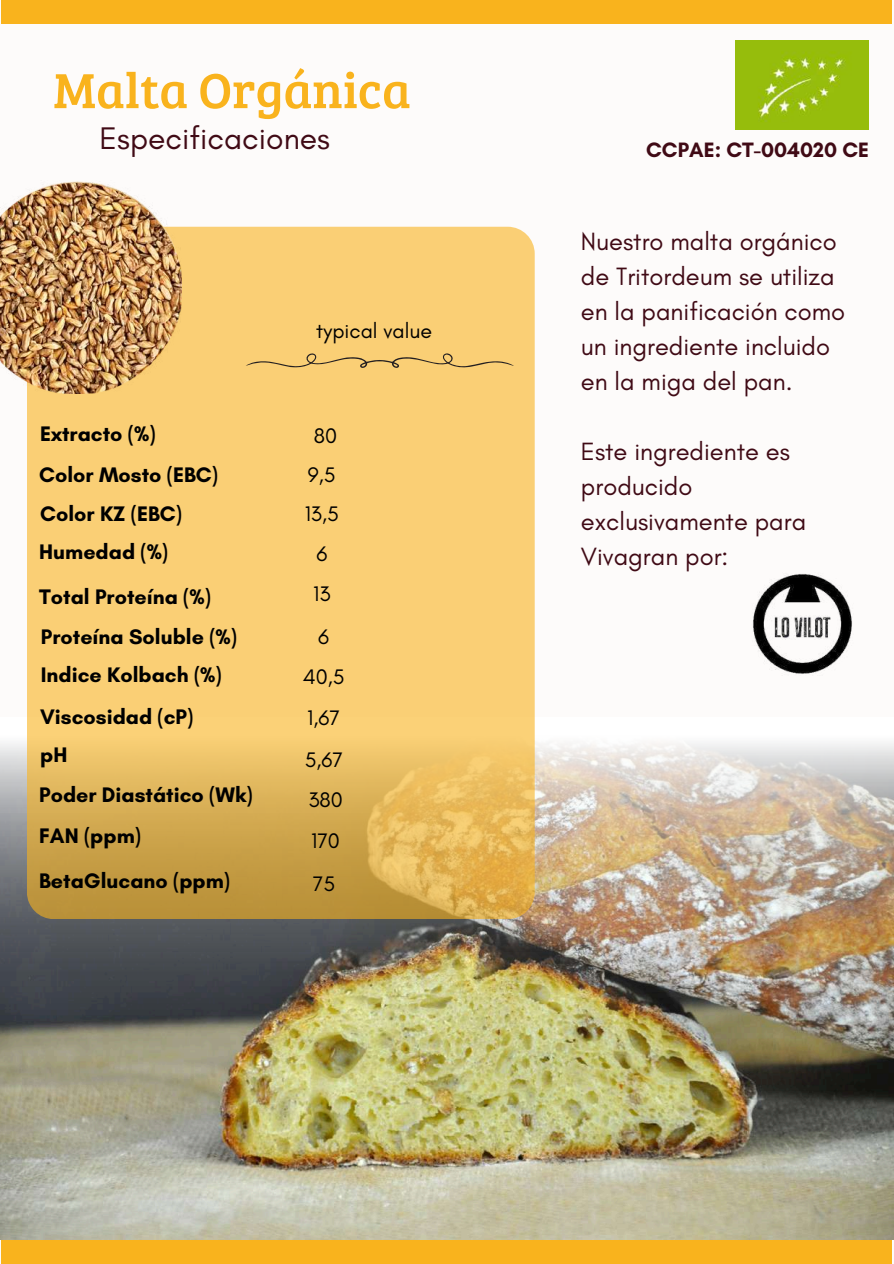
<style>
.page{position:relative;width:894px;height:1264px;background:#fff}
.page>*{position:absolute;margin:0;border:0;box-sizing:border-box;transform-origin:0 0}
.t1{font:50.85px "Bree Serif";color:#f9b31d}
.t2{font:31.8px "Glacial Indifference";color:#400a15}
.t3{font:25.5px/35px "Glacial Indifference";color:#400a15}
.t4{font:700 21.45px/38.2px "Glacial Indifference";color:#000}
.t5{font:21.45px/40.8px "Glacial Indifference";color:#000}
.t6{font:700 21.15px "Glacial Indifference";color:#400a15}
</style>
<div class="page">
<div style="left:0;top:0;width:893px;height:1263px;background:#fdfbfa"></div>
<div style="left:1px;top:0;width:890px;height:23px;background:#f9b31d"></div>
<div style="left:1px;top:1239px;width:890px;height:24px;background:#f9b31d"></div>
<img style="left:0;top:1153px;width:893px;height:86px">
<img style="left:0;top:717px;width:893px;height:436px">
<svg style="left:27px;top:227px;width:507px;height:691px;background:#f0c56b"></svg>
<img style="left:0;top:184px;width:181px;height:209px">
<svg style="left:245px;top:353px;width:268px;height:15px;background:#e3bc6c"></svg>
<img style="left:735px;top:40px;width:133px;height:89px">
<img style="left:753px;top:574px;width:99px;height:100px">
<h1 class="t1" style="left:53px;top:53px;width:359px">Malta Orgánica</h1>
<h2 class="t2" style="left:99px;top:119px;width:232px">Especificaciones</h2>
<p class="t4" style="left:40px;top:414px;width:117px">Extracto (%)</p>
<p class="t4" style="left:39px;top:455px;width:180px">Color Mosto (EBC)<br>Color KZ (EBC)</p>
<p class="t4" style="left:39px;top:532px;width:130px">Humedad (%)</p>
<p class="t4" style="left:39px;top:577px;width:173px">Total Proteína (%)</p>
<p class="t4" style="left:41px;top:617px;width:197px">Proteína Soluble (%)</p>
<p class="t4" style="left:40px;top:654px;width:183px;line-height:41.5px">Indice Kolbach (%)<br>Viscosidad (cP)</p>
<p class="t4" style="left:40px;top:735px;width:29px">pH</p>
<p class="t5" style="left:316px;top:310px;width:117px">typical value</p>
<p class="t5" style="left:314px;top:414px;width:25px">80</p>
<p class="t5" style="left:305px;top:455px;width:36px;line-height:38.8px">9,5<br>13,5</p>
<p class="t5" style="left:313px;top:534px;width:19px;line-height:39.9px">6<br>13</p>
<p class="t5" style="left:303px;top:616px;width:43px;text-align:center">6<br>40,5<br>1,67<br>5,67</p>
<p class="t4" style="left:39px;top:775px;width:215px">Poder Diastático (Wk)</p>
<p class="t5" style="left:308px;top:778px;width:36px">380</p>
<p class="t4" style="left:39px;top:812px;width:192px;line-height:45px">FAN (ppm)<br>BetaGlucano (ppm)</p>
<p class="t5" style="left:311px;top:819px;width:30px;line-height:43px">170<br>75</p>
<p class="t6" style="left:646px;top:137px;width:224px">CCPAE: CT-004020 CE</p>
<p class="t3" style="left:580px;top:223px;width:266px">Nuestro malta orgánico de Tritordeum se utiliza en la panificación como un ingrediente incluido en la miga del pan.</p>
<p class="t3" style="left:580px;top:433px;width:227px">Este ingrediente es producido exclusivamente para<br>Vivagran por:</p>
</div>
